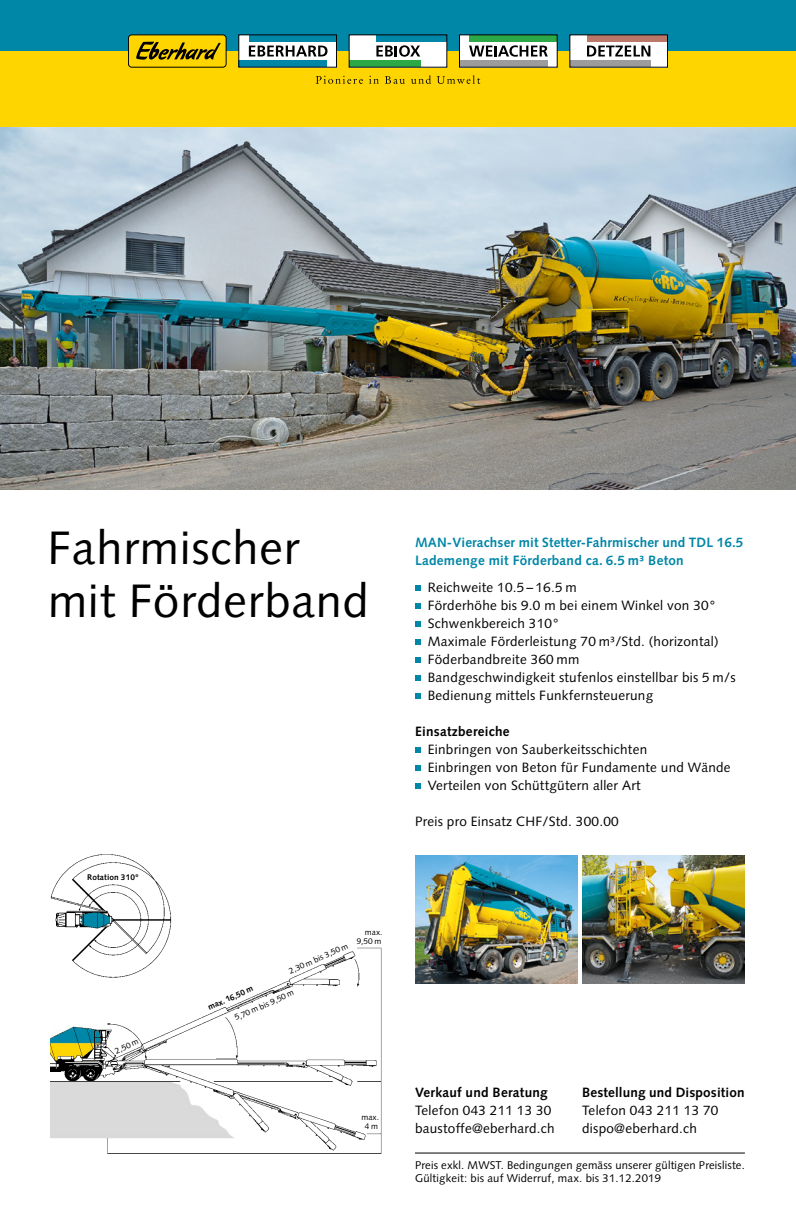
<style>
.page{position:relative;width:796px;height:1225px;background:#fff}
.page>*{position:absolute;margin:0;border:0;box-sizing:border-box;transform-origin:0 0}
.t1{font:46.8px/52.5px "Syntax LT Std";letter-spacing:.02em;color:#000}
.t2{font:13.5px/18px "Syntax LT Std";letter-spacing:.02em;color:#000}
.t3{font:700 13.5px/18px "Syntax LT Std";letter-spacing:.01em;color:#0086a7}
.t4{font:700 13.5px "Syntax LT Std";letter-spacing:.02em;color:#000}
.t5{font:11.25px/13.8px "Syntax LT Std";letter-spacing:.015em;color:#000}
.t6{font:8.25px/9px "Syntax LT Std";letter-spacing:.01em;color:#000;text-align:right}
.t7{font:700 8.25px "Syntax LT Std";letter-spacing:.01em;color:#000}
</style>
<div class="page">
<div style="left:0;top:0;width:795px;height:51px;background:#0086a7"></div>
<div style="left:0;top:51px;width:795px;height:77px;background:#ffd500"></div>
<div style="left:128px;top:35px;width:98px;height:32px;background:#ffd500;border-radius:3px"></div>
<div style="left:128px;top:35px;width:98px;height:32px;border:1px solid #000;border-radius:3px"></div>
<svg style="left:136px;top:42px;width:84px;height:18px"></svg>
<div style="left:239px;top:35px;width:97px;height:32px;background:#fff"></div>
<div style="left:239px;top:60px;width:88px;height:7px;background:#0086a7"></div>
<div style="left:249px;top:35px;width:87px;height:7px;background:#0086a7"></div>
<svg style="left:249px;top:45px;width:78px;height:11px"></svg>
<div style="left:459px;top:35px;width:98px;height:32px;background:#fff"></div>
<div style="left:459px;top:60px;width:88px;height:7px;background:#9c9c9d"></div>
<div style="left:469px;top:35px;width:88px;height:7px;background:#2ca946"></div>
<svg style="left:469px;top:45px;width:78px;height:12px"></svg>
<div style="left:349px;top:35px;width:97px;height:32px;background:#fff"></div>
<div style="left:349px;top:60px;width:71px;height:7px;background:#2ca946"></div>
<div style="left:376px;top:35px;width:70px;height:7px;background:#0086a7"></div>
<svg style="left:376px;top:45px;width:44px;height:12px"></svg>
<div style="left:569px;top:35px;width:98px;height:32px;background:#fff"></div>
<div style="left:569px;top:60px;width:81px;height:7px;background:#9c9c9d"></div>
<div style="left:586px;top:35px;width:81px;height:7px;background:#bc776b"></div>
<svg style="left:587px;top:46px;width:63px;height:10px"></svg>
<svg style="left:315px;top:76px;width:48px;height:8px"></svg>
<svg style="left:369px;top:76px;width:9px;height:8px"></svg>
<svg style="left:384px;top:76px;width:20px;height:8px"></svg>
<svg style="left:411px;top:75px;width:69px;height:9px"></svg>
<img style="left:415px;top:855px;width:162px;height:128px">
<img style="left:582px;top:855px;width:162px;height:128px">
<img style="left:0;top:128px;width:795px;height:361px">
<svg style="left:415px;top:585px;width:5px;height:6px"></svg>
<svg style="left:415px;top:603px;width:5px;height:6px"></svg>
<svg style="left:415px;top:621px;width:5px;height:6px"></svg>
<svg style="left:415px;top:639px;width:5px;height:6px"></svg>
<svg style="left:415px;top:657px;width:5px;height:6px"></svg>
<svg style="left:415px;top:675px;width:5px;height:6px"></svg>
<svg style="left:415px;top:693px;width:5px;height:6px"></svg>
<svg style="left:415px;top:747px;width:5px;height:6px"></svg>
<svg style="left:415px;top:765px;width:5px;height:6px"></svg>
<svg style="left:415px;top:783px;width:5px;height:6px"></svg>
<hr style="left:415px;top:1152px;width:329px;height:1px;background:#000">
<img style="left:51px;top:947px;width:331px;height:207px">
<img style="left:50px;top:854px;width:127px;height:128px">
<h1 class="t1" style="left:48px;top:522px;width:323px">Fahrmischer mit Förderband</h1>
<p class="t7" style="left:87px;top:872px;width:53px">Rotation 310º</p>
<p class="t6" style="left:114px;top:1046px;width:26px;rotate:-24deg">2,50 m</p>
<p class="t6" style="left:287px;top:967px;width:65px;rotate:-24deg">2,30 m bis 3,50 m</p>
<p class="t6" style="left:233px;top:1013px;width:65px;rotate:-24deg">5,70 m bis 9,50 m</p>
<p class="t7" style="left:206px;top:1003px;width:50px;rotate:-24deg">max. 16,50 m</p>
<p class="t6" style="left:356px;top:927px;width:27px">max.<br>9,50 m</p>
<p class="t6" style="left:361px;top:1113px;width:19px;text-align:center">max.<br>4m</p>
<p class="t3" style="left:415px;top:534px;width:330px">MAN-Vierachser mit Stetter-Fahrmischer und TDL 16.5<br>Lademenge mit Förderband ca. 6.5 m³ Beton</p>
<p class="t2" style="left:427px;top:579px;width:309px">Reichweite 10.5 – 16.5 m<br>Förderhöhe bis 9.0 m bei einem Winkel von 30° Schwenkbereich 310°<br>Maximale Förderleistung 70 m³/Std. (horizontal)<br>Föderbandbreite 360 mm<br>Bandgeschwindigkeit stufenlos einstellbar bis 5 m/s Bedienung mittels Funkfernsteuerung</p>
<p class="t4" style="left:415px;top:724px;width:96px">Einsatzbereiche</p>
<p class="t2" style="left:427px;top:741px;width:304px">Einbringen von Sauberkeitsschichten<br>Einbringen von Beton für Fundamente und Wände<br>Verteilen von Schüttgütern aller Art</p>
<p class="t2" style="left:415px;top:813px;width:205px">Preis pro Einsatz CHF/Std. 300.00</p>
<p class="t4" style="left:415px;top:1084px;width:134px">Verkauf und Beratung</p>
<p class="t2" style="left:415px;top:1101px;width:141px">Telefon 043 211 13 30 baustoffe@eberhard.ch</p>
<p class="t4" style="left:581px;top:1084px;width:164px">Bestellung und Disposition</p>
<p class="t2" style="left:581px;top:1101px;width:138px">Telefon 043 211 13 70 dispo@eberhard.ch</p>
<p class="t5" style="left:415px;top:1157px;width:331px">Preis exkl. MWST. Bedingungen gemäss unserer gültigen Preisliste.<br>Gültigkeit: bis auf Widerruf, max. bis 31.12.2019</p>
</div>
